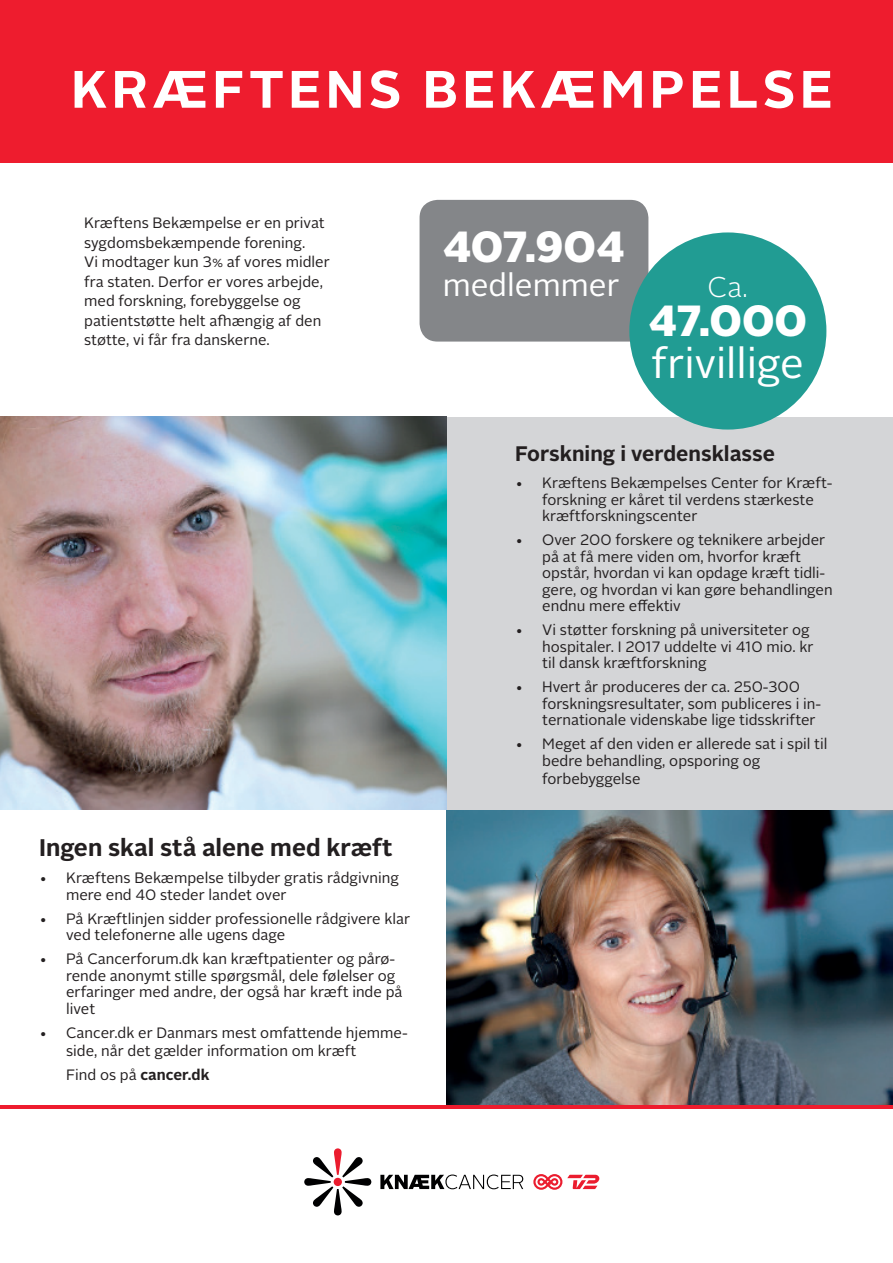
<style>
.page{position:relative;width:893px;height:1263px;background:#fff}
.page>*{position:absolute;margin:0;border:0;box-sizing:border-box;transform-origin:0 0}
.t1{font:700 52.5px "Alright Sans LP";letter-spacing:.08em;color:#fff}
.t2{font:900 43.5px "Alright Sans LP";color:#fff}
.t3{font:42px "Alright Sans LP";color:#fff}
.t4{font:31.5px "Alright Sans LP";color:#fff}
.t5{font:300 28.5px "Alright Sans LP";color:#fff}
.t6{font:700 24px "Alright Sans LP";color:#231f20}
.t7{font:700 21px "Alright Sans LP";color:#231f20}
.t8{font:15px/16.5px "Alright Sans LP";color:#231f20}
.t9{font:700 15px "Alright Sans LP";color:#231f20}
.s1{font-weight:400}
</style>
<div class="page">
<svg style="left:304px;top:1148px;width:296px;height:68px"></svg>
<img style="left:446px;top:809px;width:447px;height:296px">
<div style="left:0;top:417px;width:893px;height:392px;background:#d4d5d7"></div>
<img style="left:0;top:417px;width:446px;height:392px">
<div style="left:0;top:0;width:893px;height:163px;background:#ee1c2e"></div>
<hr style="left:0;top:1105px;width:893px;height:4px;background:#ee1c2e">
<div style="left:420px;top:200px;width:228px;height:142px;background:#848689;border-radius:18px"></div>
<div style="left:629px;top:232px;width:197px;height:198px;background:#219c93;border-radius:50%"></div>
<h1 class="t1" style="left:71px;top:53px;width:763px">KRÆFTENS BEKÆMPELSE</h1>
<p class="t8" style="left:84px;top:214px;width:247px;line-height:19.5px">Kræftens Bekæmpelse er en privat sygdomsbekæmpende forening.<br>Vi modtager kun 3% af vores midler fra staten. Derfor er vores arbejde, med forskning, forebyggelse og patientstøtte helt afhængig af den støtte, vi får fra danskerne.</p>
<h3 class="t6" style="left:39px;top:831px;width:355px">Ingen skal stå alene med kræft</h3>
<p class="t8" style="left:66px;top:870px;width:334px;text-indent:-27px">• Kræftens Bekæmpelse tilbyder gratis rådgivning mere end 40 steder landet over</p>
<p class="t8" style="left:66px;top:911px;width:346px;text-indent:-27px">• På Kræftlinjen sidder professionelle rådgivere klar ved telefonerne alle ugens dage</p>
<p class="t8" style="left:66px;top:951px;width:338px;text-indent:-27px">• På Cancerforum.dk kan kræftpatienter og pårø&shy;rende anonymt stille spørgsmål, dele følelser og erfaringer med andre, der også har kræft inde på livet</p>
<p class="t8" style="left:66px;top:1024px;width:343px;line-height:18px;text-indent:-27px">• Cancer.dk er Danmars mest omfattende hjemme&shy;side, når det gælder information om kræft</p>
<p class="t9" style="left:66px;top:1064px;width:145px"><span class="s1">Find os på</span> cancer.dk</p>
<h2 class="t2" style="left:443px;top:216px;width:183px">407.904</h2>
<h3 class="t4" style="left:443px;top:264px;width:178px">medlemmer</h3>
<h3 class="t5" style="left:708px;top:268px;width:42px">Ca.</h3>
<h2 class="t2" style="left:648px;top:289px;width:160px">47.000</h2>
<h3 class="t3" style="left:652px;top:335px;width:154px">frivillige</h3>
<h3 class="t7" style="left:515px;top:439px;width:261px">Forskning i verdensklasse</h3>
<p class="t8" style="left:542px;top:475px;width:292px;text-indent:-27px">• Kræftens Bekæmpelses Center for Kræft&shy;forskning er kåret til verdens stærkeste kræftforskningscenter</p>
<p class="t8" style="left:542px;top:532px;width:292px;text-indent:-27px">• Over 200 forskere og teknikere arbejder på at få mere viden om, hvorfor kræft opstår, hvordan vi kan opdage kræft tidli&shy;gere, og hvordan vi kan gøre behandlingen endnu mere effektiv</p>
<p class="t8" style="left:542px;top:622px;width:273px;text-indent:-27px">• Vi støtter forskning på universiteter og hospitaler. I 2017 uddelte vi 410 mio. kr til dansk kræftforskning</p>
<p class="t8" style="left:542px;top:679px;width:280px;text-indent:-27px">• Hvert år produceres der ca. 250-300 forskningsresultater, som publiceres i in&shy;ternationale videnskabe lige tidsskrifter</p>
<p class="t8" style="left:542px;top:736px;width:287px;text-indent:-27px">• Meget af den viden er allerede sat i spil til bedre behandling, opsporing og</p>
<p class="t8" style="left:542px;top:771px;width:100px">forbebyggelse</p>
</div>
